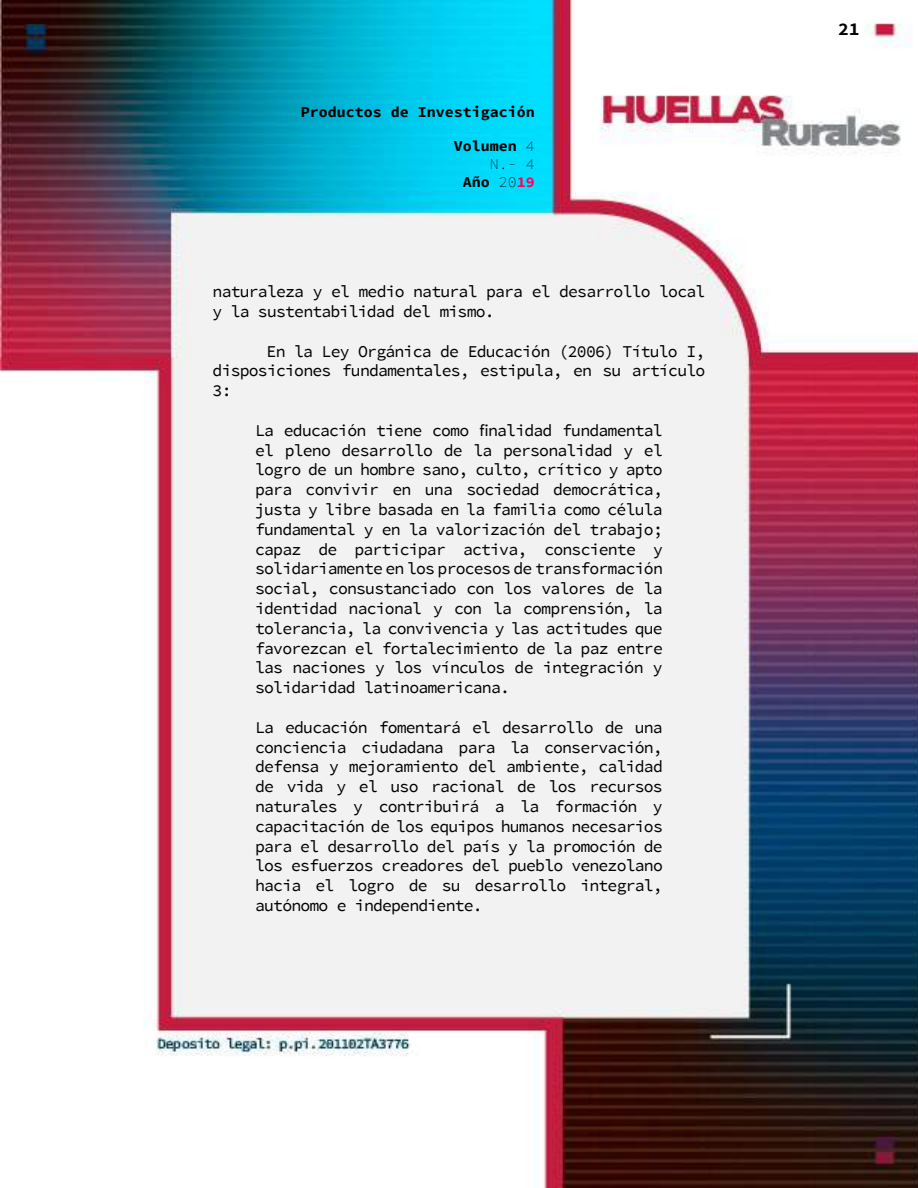
<style>
.page{position:relative;width:918px;height:1188px;background:#fff}
.page>*{position:absolute;margin:0;border:0;box-sizing:border-box;transform-origin:0 0}
.t1{font:700 18px "Source Code Pro";color:#000}
.t2{font:16.5px/19.8px "Source Code Pro";letter-spacing:-.05em;color:#000;text-align:justify}
.t3{font:700 15px/18px "Source Code Pro";color:#000;text-align:right}
.s1{font-weight:200}
.s2{color:#ff005e}
</style>
<div class="page">
<img style="left:0;top:0;width:918px;height:1188px">
<p class="t3" style="left:301px;top:103px;width:236px">Productos de Investigación</p>
<p class="t3" style="left:454px;top:137px;width:82px">Volumen <span class="s1">4<br>N.- 4<br></span>Año <span class="s1">20</span><span class="s2">19</span></p>
<p class="t2" style="left:213px;top:282px;width:494px">naturaleza y el medio natural para el desarrollo local y la sustentabilidad del mismo.</p>
<p class="t2" style="left:213px;top:341px;width:494px;text-indent:54px">En la Ley Orgánica de Educación (2006) Título I, disposiciones fundamentales, estipula, en su artículo 3:</p>
<p class="t2" style="left:255px;top:420px;width:409px">La educación tiene como finalidad fundamental el pleno desarrollo de la personalidad y el logro de un hombre sano, culto, crítico y apto para convivir en una sociedad democrática, justa y libre basada en la familia como célula fundamental y en la valorización del trabajo; capaz de participar activa, consciente y solidariamente en los procesos de transformación social, consustanciado con los valores de la identidad nacional y con la comprensión, la tolerancia, la convivencia y las actitudes que favorezcan el fortalecimiento de la paz entre las naciones y los vínculos de integración y solidaridad latinoamericana.</p>
<p class="t2" style="left:255px;top:717px;width:409px">La educación fomentará el desarrollo de una conciencia ciudadana para la conservación, defensa y mejoramiento del ambiente, calidad de vida y el uso racional de los recursos naturales y contribuirá a la formación y capacitación de los equipos humanos necesarios para el desarrollo del país y la promoción de los esfuerzos creadores del pueblo venezolano hacia el logro de su desarrollo integral, autónomo e independiente.</p>
<p class="t1" style="left:838px;top:17px;width:23px">21</p>
</div>
